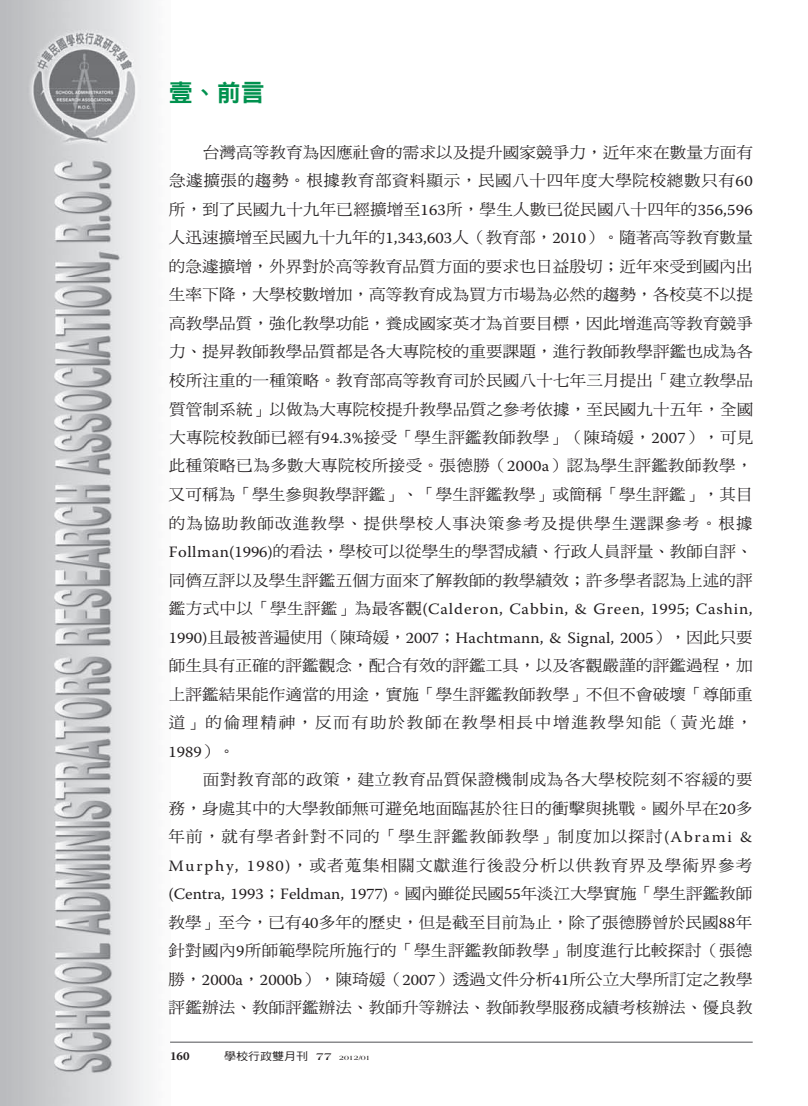
<style>
.page{position:relative;width:808px;height:1106px;background:#fff}
.page>*{position:absolute;margin:0;border:0;box-sizing:border-box;transform-origin:0 0}
.t1{font:24px "DF Hei Std W9";color:#00914e}
.t2{font:15.75px/28.5px "DF Ming Std W5";letter-spacing:.01em;color:#231f20;text-align:justify;scale:1.05 1}
.t3{font:15.75px/28.5px "Warnock Pro";letter-spacing:.015em;color:#231f20;scale:1.05 1}
.t4{font:700 12px "Warnock Pro";color:#231f20}
.t5{font:10.8px "DF Hei Std W5";color:#231f20;scale:1.11 1}
.s1{font-family:"Warnock Pro"}
.s2{font-family:"DF Ming Std W5"}
.s3{font-family:"Americana Std";font-weight:700}
.s4{font-family:"Americana Std";font-weight:700;font-size:6.75px}
</style>
<div class="page">
<img style="left:0;top:0;width:151px;height:1106px">
<hr style="left:170px;top:1041px;width:583px;height:1px;background:#6c6d70">
<h1 class="t1" style="left:169px;top:79px;width:97px">壹、前言</h1>
<p class="t2" style="left:169px;top:138px;width:558px;text-indent:34px">台灣高等教育為因應社會的需求以及提升國家競爭力，近年來在數量方面有急遽擴張的趨勢。根據教育部資料顯示，民國八十四年度大學院校總數只有<span class="s1">60</span>所，到了民國九十九年已經擴增至<span class="s1">163</span>所，學生人數已從民國八十四年的<span class="s1">356,596</span>人迅速擴增至民國九十九年的<span class="s1">1,343,603</span>人（教育部，<span class="s1">2010</span>）。隨著高等教育數量的急遽擴增，外界對於高等教育品質方面的要求也日益殷切；近年來受到國內出生率下降，大學校數增加，高等教育成為買方市場為必然的趨勢，各校莫不以提高教學品質，強化教學功能，養成國家英才為首要目標，因此增進高等教育競爭力、提昇教師教學品質都是各大專院校的重要課題，進行教師教學評鑑也成為各校所注重的一種策略。教育部高等教育司於民國八十七年三月提出「建立教學品質管制系統」以做為大專院校提升教學品質之參考依據，至民國九十五年，全國大專院校教師已經有<span class="s1">94.3%</span>接受「學生評鑑教師教學」（陳琦媛，<span class="s1">2007</span>），可見此種策略已為多數大專院校所接受。張德勝（<span class="s1">2000a</span>）認為學生評鑑教師教學，又可稱為「學生參與教學評鑑」、「學生評鑑教學」或簡稱「學生評鑑」，其目的為協助教師改進教學、提供學校人事決策參考及提供學生選課參考。根據<span class="s1">Follman(1996)</span>的看法，學校可以從學生的學習成績、行政人員評量、教師自評、同儕互評以及學生評鑑五個方面來了解教師的教學績效；許多學者認為上述的評</p>
<p class="t3" style="left:169px;top:594px;width:557px"><span class="s2">鑑方式中以「學生評鑑」為最客觀</span>(Calderon, Cabbin, &amp; Green, 1995; Cashin,<br>1990)<span class="s2">且最被普遍使用（陳琦媛，</span>2007<span class="s2">；</span>Hachtmann, &amp; Signal, 2005<span class="s2">），因此只要</span></p>
<p class="t2" style="left:169px;top:651px;width:558px">師生具有正確的評鑑觀念，配合有效的評鑑工具，以及客觀嚴謹的評鑑過程，加上評鑑結果能作適當的用途，實施「學生評鑑教師教學」不但不會破壞「尊師重道」的倫理精神，反而有助於教師在教學相長中增進教學知能（黃光雄，</p>
<p class="t3" style="left:169px;top:737px;width:65px">1989<span class="s2">）。</span></p>
<p class="t2" style="left:168px;top:765px;width:558px;text-indent:34px">面對教育部的政策，建立教育品質保證機制成為各大學校院刻不容緩的要務，身處其中的大學教師無可避免地面臨甚於往日的衝擊與挑戰。國外早在<span class="s1">20</span>多年前，就有學者針對不同的「學生評鑑教師教學」制度加以探討<span class="s1">(Abrami &amp; Murphy, 1980)</span>，或者蒐集相關文獻進行後設分析以供教育界及學術界參考</p>
<p class="t3" style="left:168px;top:879px;width:557px">(Centra, 1993<span class="s2">；</span>Feldman, 1977)<span class="s2">。國內雖從民國</span>55<span class="s2">年淡江大學實施「學生評鑑教師</span></p>
<p class="t2" style="left:168px;top:907px;width:558px">教學」至今，已有<span class="s1">40</span>多年的歷史，但是截至目前為止，除了張德勝曾於民國<span class="s1">88</span>年針對國內<span class="s1">9</span>所師範學院所施行的「學生評鑑教師教學」制度進行比較探討（張德勝，<span class="s1">2000a</span>，<span class="s1">2000b</span>），陳琦媛（<span class="s1">2007</span>）透過文件分析<span class="s1">41</span>所公立大學所訂定之教學評鑑辦法、教師評鑑辦法、教師升等辦法、教師教學服務成績考核辦法、優良教</p>
<p class="t4" style="left:170px;top:1048px;width:21px">160</p>
<p class="t5" style="left:224px;top:1049px;width:133px">學校行政雙月刊 <span class="s3">77</span> <span class="s4">2012/01</span></p>
</div>
